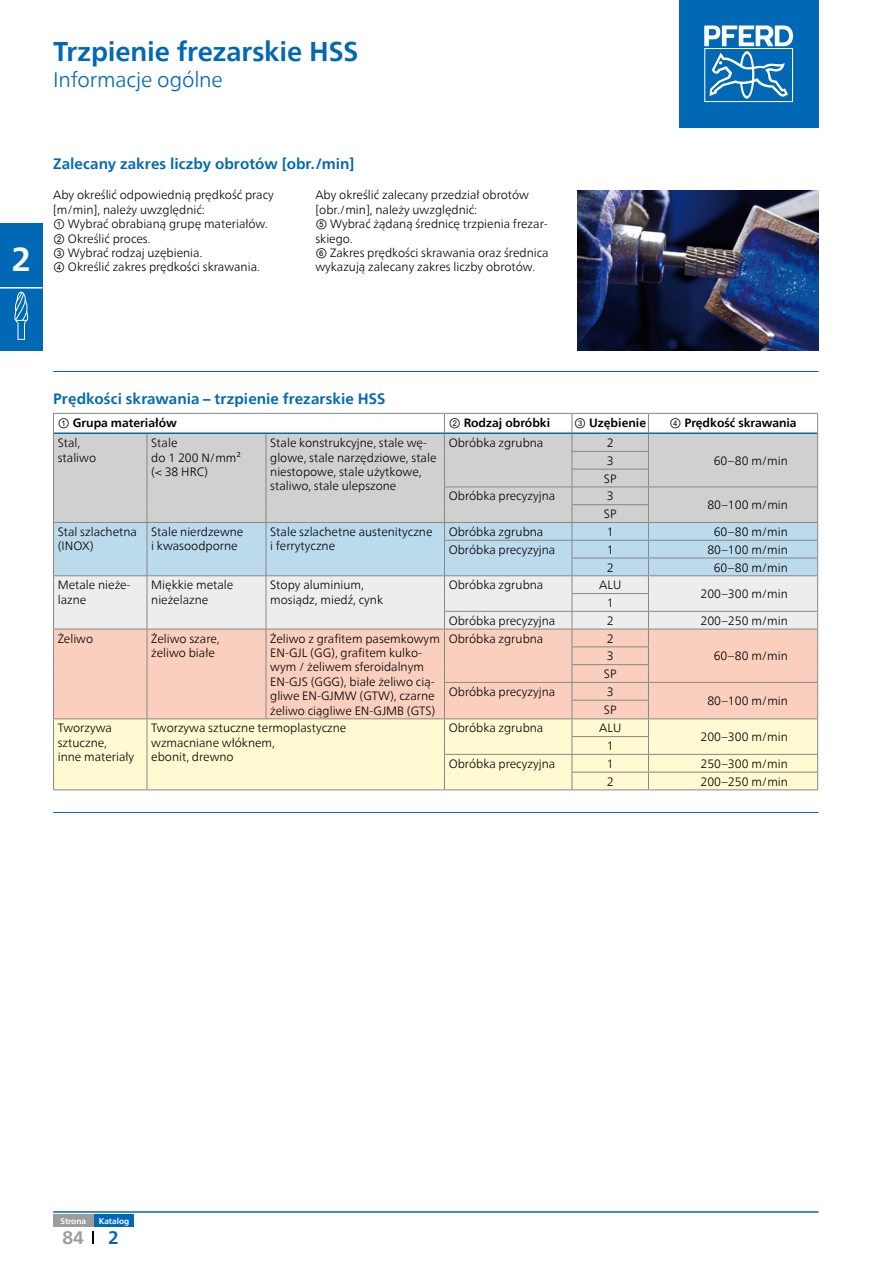
<style>
.page{position:relative;width:893px;height:1263px;background:#fff}
.page>*{position:absolute;margin:0;border:0;box-sizing:border-box;transform-origin:0 0}
.t1{font:700 33px "Neue Frutiger World";color:#fff}
.Headline{font:700 27px "Neue Frutiger World";letter-spacing:-.005em;color:#0068b4}
.Subheadline{font:300 21px "Neue Frutiger World";letter-spacing:-.01em;color:#0068b4}
.t2{font:700 18px "Neue Frutiger World";color:#9c9c9c}
.t3{font:700 18px "Neue Frutiger World";color:#0068b4}
.Ueberschrift_Red_2sp{font:700 15px "Neue Frutiger World";letter-spacing:.005em;color:#0068b4}
.Ueberschrift_Red{font:700 15px "Neue Frutiger World";letter-spacing:.005em;color:#0068b4}
.cIMG{font:300 12px/14.4px "Neue Frutiger World";color:#000}
.FT{font:300 12px/14.4px "Neue Frutiger World";color:#000}
.cIMG-2{font:700 12px "Neue Frutiger World";color:#000}
.t4{font:700 8.25px "Neue Frutiger World";color:#fff}
.s1{font-family:"Arial Unicode MS";font-weight:400}
.s2{font-family:"Arial Unicode MS"}
</style>
<div class="page">
<hr style="left:53px;top:1211px;width:766px;height:2px;background:#0068b4">
<img style="left:578px;top:190px;width:241px;height:160px">
<hr style="left:53px;top:371px;width:766px;height:1px;background:#0068b4">
<hr style="left:53px;top:413px;width:94px;height:1px;background:#878786">
<hr style="left:147px;top:413px;width:119px;height:1px;background:#878786">
<hr style="left:266px;top:413px;width:178px;height:1px;background:#878786">
<hr style="left:444px;top:413px;width:128px;height:1px;background:#878786">
<hr style="left:572px;top:413px;width:76px;height:1px;background:#878786">
<hr style="left:648px;top:413px;width:170px;height:1px;background:#878786">
<svg style="left:53px;top:414px;width:765px;height:375px"></svg>
<hr style="left:53px;top:789px;width:94px;height:1px;background:#878786">
<hr style="left:147px;top:789px;width:119px;height:1px;background:#878786">
<hr style="left:266px;top:789px;width:178px;height:1px;background:#878786">
<hr style="left:444px;top:789px;width:128px;height:1px;background:#878786">
<hr style="left:572px;top:789px;width:76px;height:1px;background:#878786">
<hr style="left:648px;top:789px;width:170px;height:1px;background:#878786">
<hr style="left:54px;top:432px;width:93px;height:2px;background:#0068b4">
<hr style="left:147px;top:432px;width:119px;height:2px;background:#0068b4">
<hr style="left:266px;top:432px;width:178px;height:2px;background:#0068b4">
<hr style="left:444px;top:432px;width:128px;height:2px;background:#0068b4">
<hr style="left:572px;top:432px;width:76px;height:2px;background:#0068b4">
<hr style="left:648px;top:432px;width:169px;height:2px;background:#0068b4">
<hr style="left:53px;top:812px;width:766px;height:1px;background:#0068b4">
<div style="left:679px;top:0;width:140px;height:128px;background:#0068b4"></div>
<svg style="left:704px;top:26px;width:89px;height:76px"></svg>
<div style="left:93px;top:1214px;width:41px;height:13px;background:#0068b4"></div>
<div style="left:53px;top:1214px;width:40px;height:13px;background:#9c9c9c"></div>
<svg style="left:93px;top:1231px;width:1px;height:12px"></svg>
<div style="left:0;top:223px;width:43px;height:128px;background:#0068b4"></div>
<hr style="left:0;top:287px;width:43px;height:2px;background:#fff">
<svg style="left:14px;top:292px;width:14px;height:48px"></svg>
<p class="Headline" style="left:53px;top:28px;width:307px">Trzpienie frezarskie HSS</p>
<p class="Subheadline" style="left:53px;top:63px;width:171px">Informacje ogólne</p>
<h1 class="t1" style="left:11px;top:230px;width:21px">2</h1>
<p class="Ueberschrift_Red" style="left:53px;top:150px;width:303px">Zalecany zakres liczby obrotów [obr./min]</p>
<p class="FT" style="left:53px;top:188px;width:222px">Aby określić odpowiednią prędkość pracy [m/min], należy uwzględnić:<br><span class="s1">①</span> Wybrać obrabianą grupę materiałów.<br><span class="s1">②</span> Określić proces.<br><span class="s1">③</span> Wybrać rodzaj uzębienia.<br><span class="s1">④</span> Określić zakres prędkości skrawania.</p>
<p class="FT" style="left:315px;top:188px;width:235px">Aby określić zalecany przedział obrotów [obr./min], należy uwzględnić:<br><span class="s1">⑤</span> Wybrać żądaną średnicę trzpienia frezar&shy;skiego.<br><span class="s1">⑥</span> Zakres prędkości skrawania oraz średnica wykazują zalecany zakres liczby obrotów.</p>
<p class="Ueberschrift_Red_2sp" style="left:53px;top:386px;width:334px">Prędkości skrawania – trzpienie frezarskie HSS</p>
<p class="cIMG-2" style="left:58px;top:412px;width:121px"><span class="s2">①</span> Grupa materiałów</p>
<p class="cIMG-2" style="left:449px;top:412px;width:103px"><span class="s2">②</span> Rodzaj obróbki</p>
<p class="cIMG-2" style="left:574px;top:412px;width:73px"><span class="s2">③</span> Uzębienie</p>
<p class="cIMG-2" style="left:669px;top:412px;width:129px"><span class="s2">④</span> Prędkość skrawania</p>
<p class="cIMG" style="left:58px;top:436px;width:40px">Stal, staliwo</p>
<p class="cIMG" style="left:151px;top:436px;width:91px">Stale<br>do 1 200 N/mm² (&lt; 38 HRC)</p>
<p class="cIMG" style="left:270px;top:436px;width:168px">Stale konstrukcyjne, stale wę&shy;glowe, stale narzędziowe, stale niestopowe, stale użytkowe, staliwo, stale ulepszone</p>
<p class="cIMG" style="left:449px;top:436px;width:96px">Obróbka zgrubna</p>
<p class="cIMG" style="left:607px;top:434px;width:8px;line-height:17.7px">2<br>3</p>
<p class="cIMG" style="left:714px;top:454px;width:76px">60–80 m/min</p>
<p class="cIMG" style="left:604px;top:471px;width:14px">SP</p>
<p class="cIMG" style="left:449px;top:489px;width:108px">Obróbka precyzyjna</p>
<p class="cIMG" style="left:607px;top:489px;width:8px">3</p>
<p class="cIMG" style="left:707px;top:498px;width:82px">80–100 m/min</p>
<p class="cIMG" style="left:604px;top:507px;width:14px">SP</p>
<p class="cIMG" style="left:58px;top:525px;width:81px">Stal szlachetna (INOX)</p>
<p class="cIMG" style="left:151px;top:525px;width:94px">Stale nierdzewne i kwasoodporne</p>
<p class="cIMG" style="left:270px;top:525px;width:164px">Stale szlachetne austenityczne i ferrytyczne</p>
<p class="cIMG" style="left:449px;top:525px;width:96px">Obróbka zgrubna</p>
<p class="cIMG" style="left:607px;top:525px;width:8px">1</p>
<p class="cIMG" style="left:714px;top:525px;width:76px">60–80 m/min</p>
<p class="cIMG" style="left:449px;top:542px;width:108px">Obróbka precyzyjna</p>
<p class="cIMG" style="left:607px;top:542px;width:8px">1</p>
<p class="cIMG" style="left:707px;top:542px;width:82px">80–100 m/min</p>
<p class="cIMG" style="left:607px;top:560px;width:8px">2</p>
<p class="cIMG" style="left:714px;top:560px;width:76px">60–80 m/min</p>
<p class="cIMG" style="left:58px;top:578px;width:74px">Metale nieże&shy;lazne</p>
<p class="cIMG" style="left:151px;top:578px;width:84px">Miękkie metale nieżelazne</p>
<p class="cIMG" style="left:270px;top:578px;width:114px">Stopy aluminium, mosiądz, miedź, cynk</p>
<p class="cIMG" style="left:449px;top:578px;width:96px">Obróbka zgrubna</p>
<p class="cIMG" style="left:599px;top:578px;width:24px">ALU</p>
<p class="cIMG" style="left:607px;top:596px;width:8px">1</p>
<p class="cIMG" style="left:700px;top:587px;width:89px">200–300 m/min</p>
<p class="cIMG" style="left:449px;top:613px;width:108px">Obróbka precyzyjna</p>
<p class="cIMG" style="left:607px;top:613px;width:8px">2</p>
<p class="cIMG" style="left:700px;top:613px;width:89px">200–250 m/min</p>
<p class="cIMG" style="left:58px;top:631px;width:37px">Żeliwo</p>
<p class="cIMG" style="left:151px;top:631px;width:70px">Żeliwo szare, żeliwo białe</p>
<p class="cIMG" style="left:270px;top:631px;width:171px">Żeliwo z grafitem pasemkowym<br>EN-GJL (GG), grafitem kulko&shy;wym / żeliwem sferoidalnym<br>EN-GJS (GGG), białe żeliwo cią&shy;gliwe EN-GJMW (GTW), czarne żeliwo ciągliwe EN-GJMB (GTS)</p>
<p class="cIMG" style="left:449px;top:631px;width:96px">Obróbka zgrubna</p>
<p class="cIMG" style="left:607px;top:630px;width:8px;line-height:17.7px">2<br>3</p>
<p class="cIMG" style="left:604px;top:667px;width:14px">SP</p>
<p class="cIMG" style="left:449px;top:685px;width:108px">Obróbka precyzyjna</p>
<p class="cIMG" style="left:607px;top:685px;width:8px">3</p>
<p class="cIMG" style="left:604px;top:703px;width:14px">SP</p>
<p class="cIMG" style="left:714px;top:649px;width:76px">60–80 m/min</p>
<p class="cIMG" style="left:707px;top:694px;width:82px">80–100 m/min</p>
<p class="cIMG" style="left:58px;top:721px;width:78px">Tworzywa sztuczne,<br>inne materiały</p>
<p class="cIMG" style="left:151px;top:721px;width:197px">Tworzywa sztuczne termoplastyczne wzmacniane włóknem,<br>ebonit, drewno</p>
<p class="cIMG" style="left:449px;top:721px;width:96px">Obróbka zgrubna</p>
<p class="cIMG" style="left:599px;top:721px;width:24px">ALU</p>
<p class="cIMG" style="left:700px;top:730px;width:89px">200–300 m/min</p>
<p class="cIMG" style="left:607px;top:739px;width:8px">1</p>
<p class="cIMG" style="left:449px;top:757px;width:108px">Obróbka precyzyjna</p>
<p class="cIMG" style="left:607px;top:757px;width:8px">1</p>
<p class="cIMG" style="left:700px;top:757px;width:89px">250–300 m/min</p>
<p class="cIMG" style="left:607px;top:774px;width:8px">2</p>
<p class="cIMG" style="left:700px;top:774px;width:89px">200–250 m/min</p>
<p class="t4" style="left:60px;top:1213px;width:27px">Strona</p>
<p class="t4" style="left:99px;top:1213px;width:32px">Katalog</p>
<h3 class="t2" style="left:63px;top:1221px;width:23px">84</h3>
<h3 class="t3" style="left:108px;top:1221px;width:12px">2</h3>
</div>
